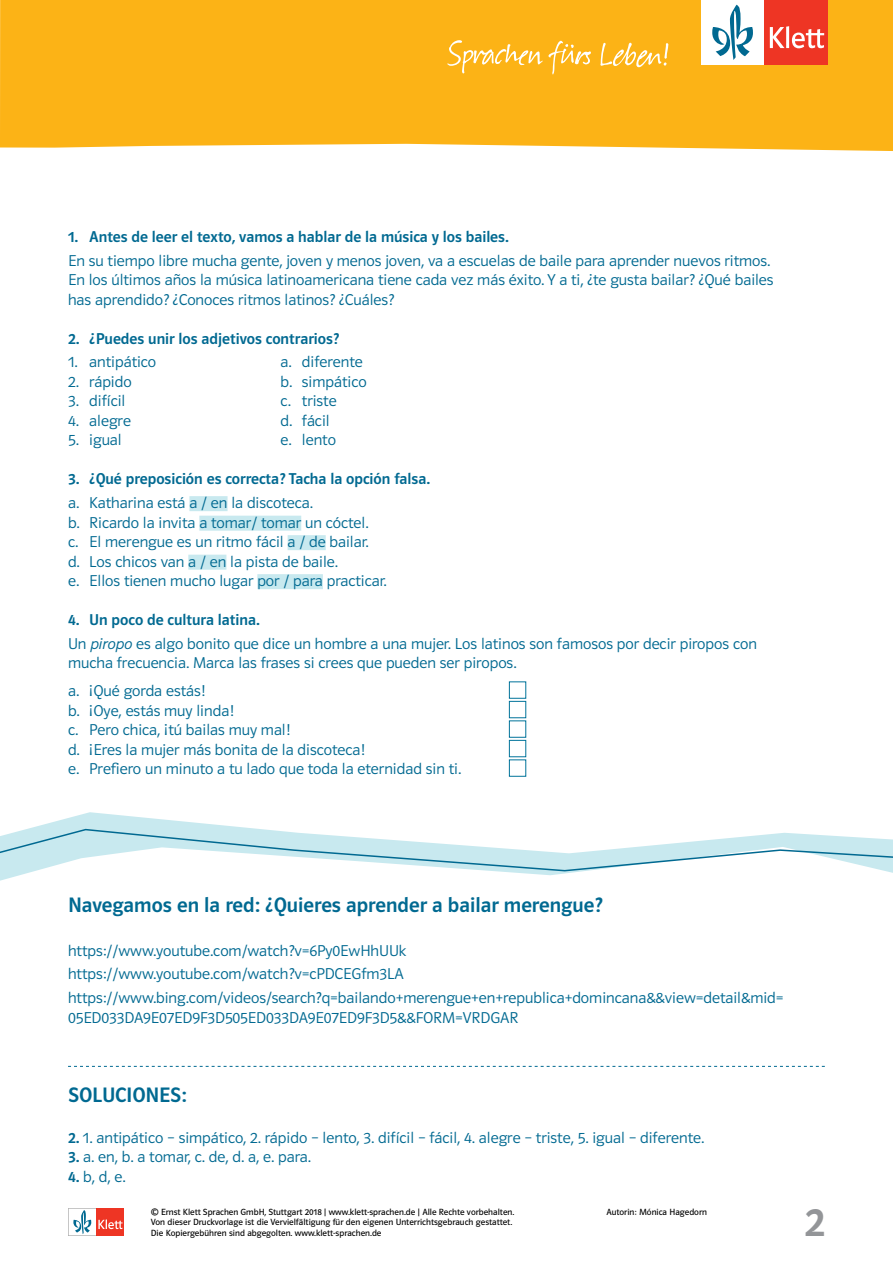
<style>
.page{position:relative;width:893px;height:1263px;background:#fff}
.page>*{position:absolute;margin:0;border:0;box-sizing:border-box;transform-origin:0 0}
.t1{font:42px "Polo ST11 K Krftg";color:#939598}
.t2{font:21px "Polo ST11 K Krftg";color:#006991}
.t3{font:15.75px/19.5px "Polo ST11 K Leicht";color:#006991}
.t4{font:15.75px "Polo ST11 K Krftg";color:#006991}
.t5{font:9px/10.5px "Polo ST11 K Buch";color:#000}
.s1{font-family:"Polo ST11 K Leicht Kursiv"}
.s2{font-family:"Polo ST11 K Krftg"}
</style>
<div class="page">
<div style="left:0;top:0;width:893px;height:151px;background:#fcb316"></div>
<div style="left:701px;top:0;width:64px;height:64px;background:#fff"></div>
<div style="left:765px;top:0;width:63px;height:64px;background:#ee3524"></div>
<svg style="left:770px;top:26px;width:54px;height:22px"></svg>
<svg style="left:712px;top:5px;width:41px;height:55px"></svg>
<svg style="left:447px;top:40px;width:221px;height:34px;background:#fcbe39"></svg>
<svg style="left:68px;top:1208px;width:56px;height:28px"></svg>
<div style="left:189px;top:496px;width:39px;height:15px;background:#c8e9ef"></div>
<div style="left:199px;top:516px;width:102px;height:15px;background:#c8e9ef"></div>
<div style="left:288px;top:535px;width:38px;height:15px;background:#c8e9ef"></div>
<div style="left:188px;top:555px;width:38px;height:15px;background:#c8e9ef"></div>
<div style="left:257px;top:574px;width:66px;height:15px;background:#c8e9ef"></div>
<div style="left:509px;top:701px;width:17px;height:17px;border:1px solid #00739a"></div>
<div style="left:509px;top:740px;width:17px;height:17px;border:1px solid #00739a"></div>
<svg style="left:68px;top:1066px;width:757px;height:1px"></svg>
<svg style="left:0;top:812px;width:893px;height:69px"></svg>
<svg style="left:0;top:828px;width:893px;height:44px"></svg>
<p class="t4" style="left:68px;top:228px;width:442px">1. Antes de leer el texto, vamos a hablar de la música y los bailes.</p>
<p class="t3" style="left:68px;top:251px;width:707px">En su tiempo libre mucha gente, joven y menos joven, va a escuelas de baile para aprender nuevos ritmos.<br>En los últimos años la música latinoamericana tiene cada vez más éxito. Y a ti, ¿te gusta bailar? ¿Qué bailes has aprendido? ¿Conoces ritmos latinos? ¿Cuáles?</p>
<p class="t4" style="left:68px;top:330px;width:273px">2. ¿Puedes unir los adjetivos contrarios?</p>
<p class="t3" style="left:68px;top:352px;width:90px">1. antipático</p>
<p class="t3" style="left:281px;top:352px;width:84px">a. diferente</p>
<p class="t3" style="left:68px;top:372px;width:65px">2. rápido</p>
<p class="t3" style="left:281px;top:372px;width:88px">b. simpático</p>
<p class="t3" style="left:68px;top:391px;width:59px">3. difícil</p>
<p class="t3" style="left:281px;top:391px;width:58px">c. triste</p>
<p class="t3" style="left:68px;top:411px;width:64px">4. alegre</p>
<p class="t3" style="left:281px;top:411px;width:51px">d. fácil</p>
<p class="t3" style="left:68px;top:430px;width:55px">5. igual</p>
<p class="t3" style="left:281px;top:430px;width:57px">e. lento</p>
<p class="t4" style="left:68px;top:470px;width:364px">3. ¿Qué preposición es correcta? Tacha la opción falsa.</p>
<p class="t3" style="left:68px;top:493px;width:320px">a. Katharina está a / en la discoteca.<br>b. Ricardo la invita a tomar/ tomar un cóctel.<br>c. El merengue es un ritmo fácil a / de bailar.<br>d. Los chicos van a / en la pista de baile.<br>e. Ellos tienen mucho lugar por / para practicar.</p>
<p class="t4" style="left:68px;top:611px;width:193px">4. U n poco de cultura latina.</p>
<p class="t3" style="left:68px;top:634px;width:690px">Un <span class="s1">piropo</span> es algo bonito que dice un hombre a una mujer. Los latinos son famosos por decir piropos con mucha frecuencia. Marca las frases si crees que pueden ser piropos.</p>
<p class="t3" style="left:68px;top:681px;width:395px">a. ¡Qué gorda estás!<br>b. ¡Oye, estás muy linda!<br>c. Pero chica, ¡tú bailas muy mal!<br>d. ¡Eres la mujer más bonita de la discoteca!<br>e. Prefiero un minuto a tu lado que toda la eternidad sin ti.</p>
<h2 class="t2" style="left:68px;top:894px;width:536px">Navegamos en la red: ¿Quieres aprender a bailar merengue?</h2>
<p class="t3" style="left:68px;top:939px;width:717px;line-height:23.7px">https://www.youtube.com/watch?v=6Py0EwHhUUk<br>https://www.youtube.com/watch?v=cPDCEGfm3LA https://www.bing.com/videos/search?q=bailando+merengue+en+republica+domincana&amp;&amp;view=detail&amp;mid=</p>
<p class="t3" style="left:68px;top:1008px;width:452px">05ED033DA9E07ED9F3D505ED033DA9E07ED9F3D5&amp;&amp;FORM=VRDGAR</p>
<h2 class="t2" style="left:68px;top:1084px;width:13px">SOLUCION</h2>
<h2 class="t2" style="left:159px;top:1084px;width:29px">ES:</h2>
<p class="t3" style="left:68px;top:1128px;width:638px"><span class="s2">2.</span> 1. antipático – simpático, 2. rápido – lento, 3. difícil – fácil, 4. alegre – triste, 5. igual – diferente.</p>
<p class="t3" style="left:68px;top:1147px;width:244px"><span class="s2">3.</span> a. en, b. a tomar, c. de, d. a, e. para.</p>
<p class="t3" style="left:68px;top:1167px;width:59px"><span class="s2">4.</span> b, d, e.</p>
<p class="t5" style="left:151px;top:1206px;width:365px">© Ernst Klett Sprachen GmbH, Stuttgart 2018 | www.klett-sprachen.de | Alle Rechte vorbehalten.</p>
<p class="t5" style="left:606px;top:1206px;width:102px">Autorin: Mónica Hagedorn</p>
<p class="t5" style="left:151px;top:1217px;width:363px">Von dieser Druckvorlage ist die Vervielfältigung für den eigenen Unterrichtsgebrauch gestattet.<br>Die Kopiergebühren sind abgegolten. www.klett-sprachen.de</p>
<h1 class="t1" style="left:804px;top:1199px;width:22px">2</h1>
</div>
